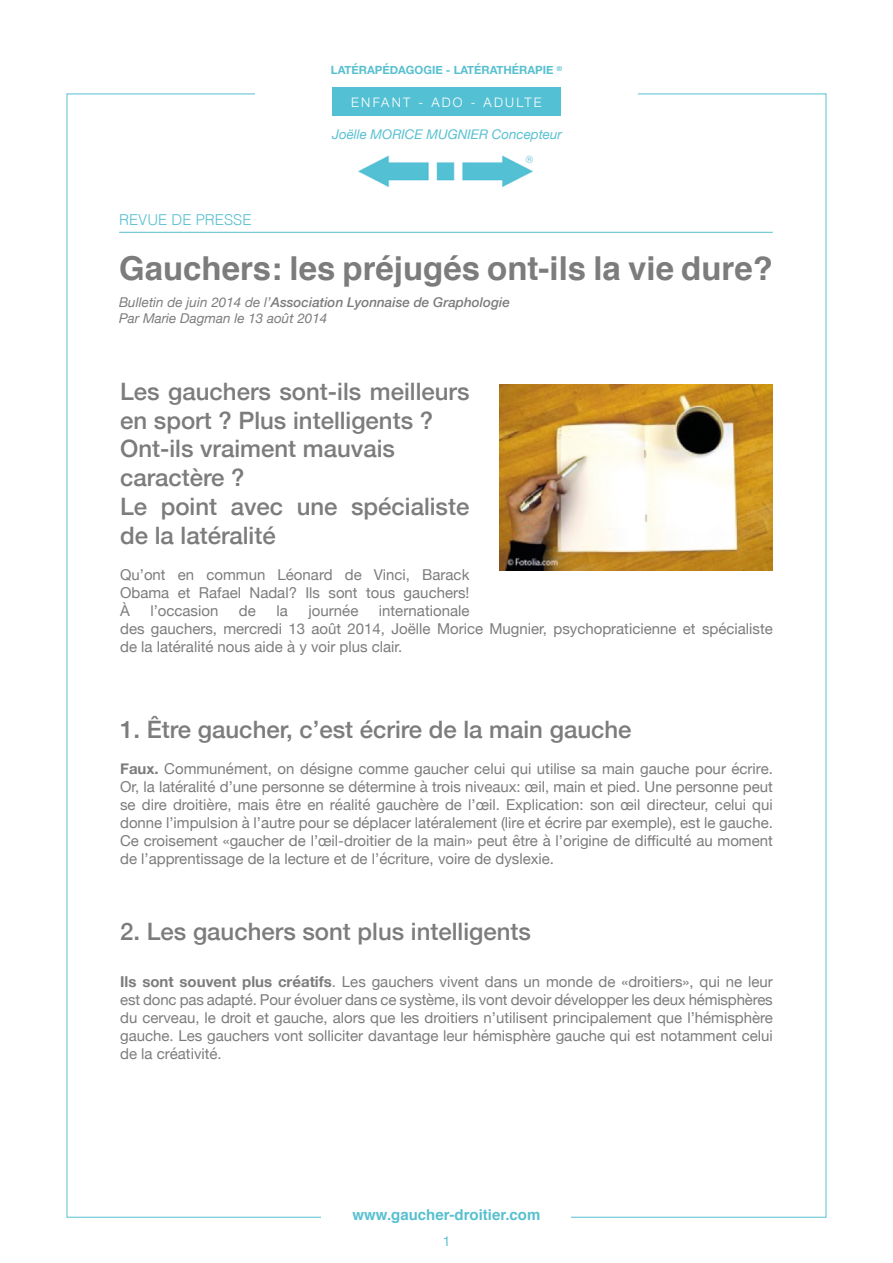
<style>
.page{position:relative;width:893px;height:1263px;background:#fff}
.page>*{position:absolute;margin:0;border:0;box-sizing:border-box;transform-origin:0 0}
.t1{font:700 33px "Helvetica";color:#7c7c7c}
.t2{font:500 24px/28.8px "Helvetica Neue";color:#7c7c7c}
.t3{font:15px/18px "Helvetica Neue";color:#7c7c7c;text-align:justify}
.t4{font:700 15px "Helvetica";color:#58c0d0}
.t5{font:300 15px "Helvetica";color:#58c0d0}
.t6{font:italic 13.5px/16.2px "Helvetica Neue";color:#7c7c7c}
.t7{font:13.5px "Helvetica Neue";color:#58c0d0}
.t8{font:italic 13.35px "Helvetica Neue";color:#58c0d0}
.t9{font:300 13.05px "Helvetica Neue";letter-spacing:.17em;color:#fff}
.t10{font:700 11.4px "Helvetica Neue";color:#58c0d0}
.s1{font-weight:500}
.s2{font-weight:700}
</style>
<div class="page">
<div style="left:332px;top:87px;width:229px;height:29px;background:#53c0d4"></div>
<img style="left:358px;top:155px;width:175px;height:32px">
<hr style="left:119px;top:232px;width:654px;height:1px;background:#58c0d0">
<img style="left:499px;top:385px;width:274px;height:186px">
<p class="t5" style="left:119px;top:207px;width:134px">REVUE DE PRESSE</p>
<p class="t10" style="left:331px;top:61px;width:232px">LATÉRAPÉDAGOGIE - LATÉRATHÉRAPIE <sup>®</sup></p>
<p class="t9" style="left:351px;top:92px;width:192px">ENFANT - ADO - ADULTE</p>
<p class="t8" style="left:332px;top:125px;width:231px">Joëlle MORICE MUGNIER Concepteur</p>
<h1 class="t1" style="left:119px;top:242px;width:655px">Gauchers: les préjugés ont-ils la vie dure?</h1>
<p class="t6" style="left:119px;top:294px;width:392px">Bulletin de juin 2014 de l’<span class="s1">Association Lyonnaise de Graphologie<br></span>Par Marie Dagman le 13 août 2014</p>
<h2 class="t2" style="left:120px;top:375px;width:351px">Les gauchers sont-ils meilleurs en sport ? Plus intelligents ?<br>Ont-ils vraiment mauvais caractère ?<br>Le point avec une spécialiste de la latéralité</h2>
<p class="t3" style="left:120px;top:566px;width:351px">Qu’ont en commun Léonard de Vinci, Barack Obama et Rafael Nadal? Ils sont tous gauchers!<br>À</p>
<p class="t3" style="left:150px;top:602px;width:70px">l’occasion</p>
<p class="t3" style="left:239px;top:602px;width:18px">de</p>
<p class="t3" style="left:276px;top:602px;width:13px">la</p>
<p class="t3" style="left:308px;top:602px;width:51px">journée</p>
<p class="t3" style="left:120px;top:602px;width:654px;text-align:left;text-indent:259px">internationale<br>des gauchers, mercredi 13 août 2014, Joëlle Morice Mugnier, psychopraticienne et spécialiste de la latéralité nous aide à y voir plus clair.</p>
<h2 class="t2" style="left:120px;top:713px;width:513px">1. Être gaucher, c’est écrire de la main gauche</h2>
<p class="t3" style="left:120px;top:761px;width:654px"><span class="s2">Faux.</span> Communément, on désigne comme gaucher celui qui utilise sa main gauche pour écrire.<br>Or, la latéralité d’une personne se détermine à trois niveaux: œil, main et pied. Une personne peut se dire droitière, mais être en réalité gauchère de l’œil. Explication: son œil directeur, celui qui donne l’impulsion à l’autre pour se déplacer latéralement (lire et écrire par exemple), est le gauche.<br>Ce croisement «gaucher de l’œil-droitier de la main» peut être à l’origine de difficulté au moment de l’apprentissage de la lecture et de l’écriture, voire de dyslexie.</p>
<h2 class="t2" style="left:120px;top:915px;width:412px">2. Les gauchers sont plus intelligents</h2>
<p class="t3" style="left:120px;top:973px;width:654px"><span class="s2">Ils sont souvent plus créatifs</span>. Les gauchers vivent dans un monde de «droitiers», qui ne leur est donc pas adapté. Pour évoluer dans ce système, ils vont devoir développer les deux hémisphères du cerveau, le droit et gauche, alors que les droitiers n’utilisent principalement que l’hémisphère gauche. Les gauchers vont solliciter davantage leur hémisphère gauche qui est notamment celui de la créativité.</p>
<p class="t4" style="left:353px;top:1203px;width:189px">www.gaucher-droitier.com</p>
<p class="t7" style="left:443px;top:1231px;width:9px">1</p>
</div>
